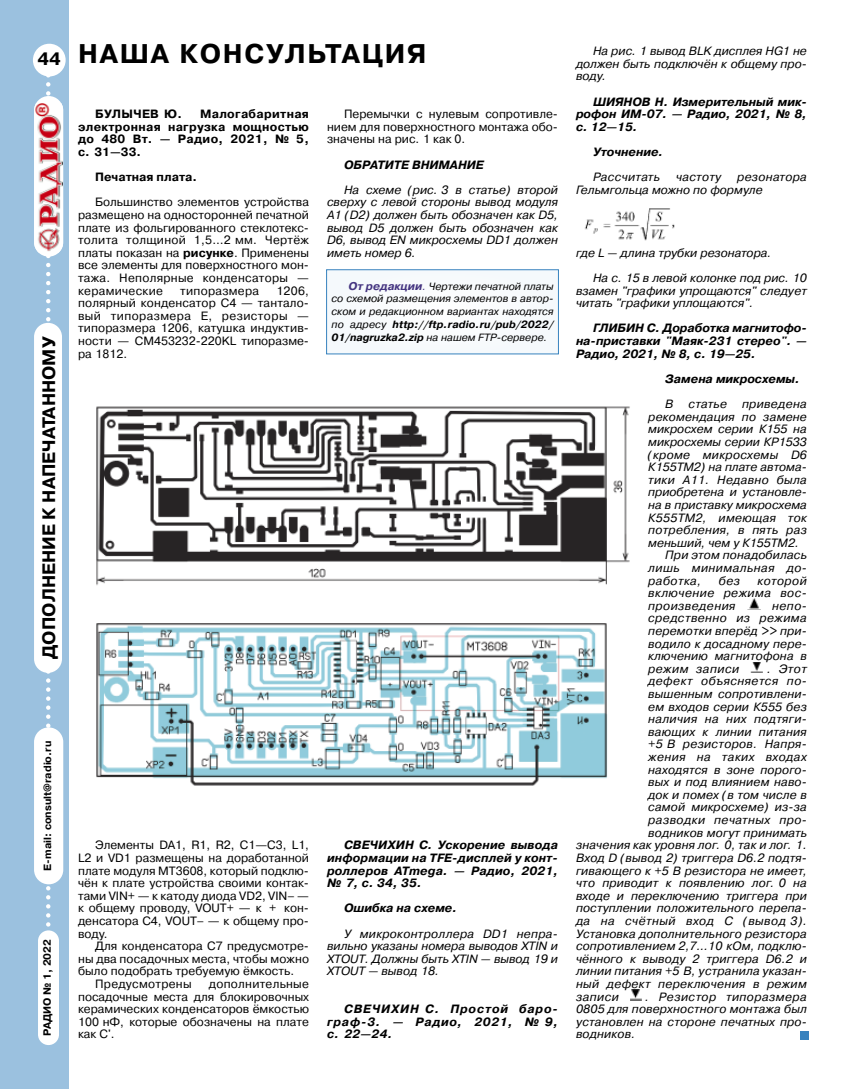
<style>
.page{position:relative;width:851px;height:1089px;background:#fff}
.page>*{position:absolute;margin:0;border:0;box-sizing:border-box;transform-origin:0 0}
.t1{font:700 27px "Pragmatica C";letter-spacing:.065em;color:#000}
.t2{font:700 18px "Pragmatica C";color:#000}
.t3{font:italic 12px/12.6px "Pragmatica C";letter-spacing:.01em;color:#000;text-align:justify}
.t4{font:12px/12.6px "Pragmatica C";color:#000;text-align:justify}
.t5{font:italic 700 12px/12.6px "Pragmatica C";color:#000;text-align:justify}
.t6{font:italic 12px "Pragmatica C";letter-spacing:.035em;color:#000}
.t7{font:700 12px/12.6px "Pragmatica C";letter-spacing:.025em;color:#000;text-align:justify}
.t8{font:italic 12px "Pragmatica C";letter-spacing:.03em;color:#000}
.t9{font:12px "Pragmatica C";letter-spacing:.025em;color:#000}
.t10{font:700 12px "Pragmatica C";color:#000}
.t11{font:italic 10.5px/12.8px "Pragmatica C";color:#000;text-align:justify}
.t12{font:700 10.5px "Pragmatica C";color:#000}
.s1{font-weight:700}
.s2{font-weight:700;font-size:11.25px;color:#453581}
.s3{font-size:11.25px;color:#453581}
</style>
<div class="page">
<div style="left:0;top:0;width:68px;height:1089px;background:#9bc1df"></div>
<svg style="left:46px;top:76px;width:4px;height:851px"></svg>
<div style="left:38px;top:930px;width:21px;height:115px;background:#fff;border-radius:10px"></div>
<div style="left:33px;top:44px;width:33px;height:32px;background:#fff;border-radius:50%"></div>
<div style="left:34px;top:323px;width:28px;height:350px;background:#fff;border-radius:14px"></div>
<div style="left:34px;top:727px;width:29px;height:157px;background:#fff;border-radius:15px"></div>
<div style="left:34px;top:96px;width:29px;height:161px;background:#fff;border-radius:15px"></div>
<img style="left:34px;top:104px;width:29px;height:149px">
<svg style="left:630px;top:989px;width:12px;height:11px"></svg>
<svg style="left:750px;top:662px;width:12px;height:11px"></svg>
<svg style="left:747px;top:599px;width:13px;height:11px"></svg>
<div style="left:327px;top:270px;width:231px;height:83px;background:#f7fafc"></div>
<div style="left:326px;top:269px;width:232px;height:85px;border:1px solid #3782be"></div>
<img style="left:96px;top:406px;width:534px;height:380px">
<img style="left:584px;top:208px;width:91px;height:33px">
<div style="left:799px;top:1031px;width:9px;height:8px;background:#3782be"></div>
<h2 class="t2" style="left:38px;top:48px;width:25px">44</h2>
<h2 class="t2" style="left:39px;top:659px;width:323px;rotate:-90deg">ДОПОЛНЕНИЕ К НАПЕЧАТАННОМУ</h2>
<p class="t12" style="left:41px;top:870px;width:131px;rotate:-90deg">E-mail: consult@radio.ru</p>
<p class="t12" style="left:41px;top:1036px;width:99px;rotate:-90deg">РАДИО № 1, 2022</p>
<h1 class="t1" style="left:78px;top:38px;width:350px">НАША КОНСУЛЬТАЦИЯ</h1>
<p class="t7" style="left:78px;top:108px;width:232px;text-indent:122px">Малогабаритная электронная нагрузка мощностью до 480 Вт. — Радио, 2021, № 5, с. 31—33.</p>
<p class="t10" style="left:95px;top:170px;width:103px">Печатная плата.</p>
<p class="t4" style="left:78px;top:196px;width:232px;text-indent:17px">Большинство элементов устройства размещено на односторонней печатной плате из фольгированного стеклотекс&shy;толита толщиной 1,5…2 мм. Чертёж платы показан на <span class="s1">рисунке</span>. Применены все элементы для поверхностного мон&shy;тажа. Неполярные конденсаторы — керамические</p>
<p class="t7" style="left:95px;top:108px;width:88px">БУЛЫЧЕВ Ю.</p>
<p class="t4" style="left:78px;top:284px;width:232px;text-indent:198px">1206, полярный конденсатор С4 — тантало&shy;вый типоразмера Е, резисторы — типоразмера 1206, катушка индуктив&shy;ности — CM453232-220KL типоразме&shy;ра 1812.</p>
<p class="t9" style="left:180px;top:283px;width:80px">типоразмера</p>
<p class="t4" style="left:327px;top:108px;width:232px;text-indent:17px">Перемычки с нулевым сопротивле&shy;нием для поверхностного монтажа обо&shy;значены на рис. 1 как 0.</p>
<p class="t5" style="left:344px;top:158px;width:141px">ОБРАТИТЕ ВНИМАНИЕ</p>
<p class="t3" style="left:327px;top:183px;width:232px;text-indent:17px">На схеме (рис. 3 в статье) второй сверху с левой стороны вывод модуля A1 (D2) должен быть обозначен как D5, вывод D5 должен быть обозначен как D6, вывод EN микросхемы DD1 должен иметь номер 6.</p>
<p class="t11" style="left:331px;top:279px;width:223px;text-indent:17px"><span class="s2">От редакции</span><span class="s3">.</span> Чертежи печатной платы со схемой размещения элементов в автор&shy;ском и редакционном вариантах находятся по адресу <span class="s1">http://ftp.radio.ru/pub/2022/ 01/nagruzka2.zip</span> на нашем FTP-сервере.</p>
<p class="t4" style="left:78px;top:838px;width:232px;text-indent:17px">Элементы DA1, R1, R2, C1—C3, L1, L2 и VD1 размещены на доработанной плате модуля MT3608, который подклю&shy;чён к плате устройства своими контак&shy;тами VIN+ — к катоду диода VD2, VIN– — к общему проводу, VOUT+ — к + кон&shy;денсатора С4, VOUT– — к общему про&shy;воду.</p>
<p class="t4" style="left:95px;top:939px;width:215px">Для конденсатора С7 предусмотре-</p>
<p class="t4" style="left:78px;top:952px;width:232px">ны два посадочных места, чтобы можно</p>
<p class="t4" style="left:78px;top:964px;width:217px">было подобрать требуемую ёмкость.</p>
<p class="t9" style="left:95px;top:976px;width:98px">Предусмотрены</p>
<p class="t4" style="left:78px;top:977px;width:232px;text-indent:131px">дополнительные посадочные места для блокировочных керамических конденсаторов ёмкостью 100 нФ, которые обозначены на плате как С'.</p>
<p class="t5" style="left:327px;top:838px;width:232px;text-indent:17px">СВЕЧИХИН С. Ускорение вывода информации на TFЕ-дисплей у конт&shy;роллеров ATmega. — Радио, 2021, № 7, с. 34, 35.</p>
<p class="t5" style="left:344px;top:901px;width:114px">Ошибка на схеме.</p>
<p class="t3" style="left:327px;top:927px;width:232px;text-indent:17px">У микроконтроллера DD1 непра&shy;вильно указаны номера выводов XTIN и XTOUT. Должны быть XTIN — вывод 19 и XTOUT — вывод 18.</p>
<p class="t5" style="left:327px;top:1002px;width:232px;text-indent:17px">СВЕЧИХИН С. Простой баро&shy;граф-3. — Радио, 2021, № 9, с. 22—24.</p>
<p class="t3" style="left:576px;top:45px;width:232px;text-indent:17px">На рис. 1 вывод BLK дисплея HG1 не должен быть подключён к общему про&shy;воду.</p>
<p class="t5" style="left:576px;top:95px;width:232px;text-indent:17px">ШИЯНОВ Н. Измерительный мик&shy;рофон ИМ-07. — Радио, 2021, № 8, с. 12—15.</p>
<p class="t5" style="left:593px;top:145px;width:72px">Уточнение.</p>
<p class="t3" style="left:593px;top:171px;width:68px">Рассчитать</p>
<p class="t3" style="left:676px;top:171px;width:47px">частоту</p>
<p class="t3" style="left:576px;top:171px;width:232px;text-indent:161px">резонатора<br>Гельмгольца можно по формуле</p>
<p class="t3" style="left:593px;top:240px;width:215px;line-height:25.2px;text-indent:-17px">где L — длина трубки резонатора.<br>На с. 15 в левой колонке под рис. 10</p>
<p class="t3" style="left:576px;top:284px;width:232px">взамен "графики упрощаются" следует читать "графики уплощаются".</p>
<p class="t5" style="left:576px;top:322px;width:232px;text-indent:17px">ГЛИБИН С. Доработка магнитофо&shy;на-приставки "Маяк-231 стерео". — Радио, 2021, № 8, с. 19—25.</p>
<p class="t5" style="left:665px;top:372px;width:136px">Замена микросхемы.</p>
<p class="t3" style="left:665px;top:397px;width:143px">В статье приведена</p>
<p class="t3" style="left:648px;top:410px;width:160px">рекомендация по замене</p>
<p class="t3" style="left:648px;top:423px;width:160px">микросхем серии К155 на</p>
<p class="t3" style="left:648px;top:435px;width:160px">микросхемы серии КР1533</p>
<p class="t3" style="left:648px;top:448px;width:160px">(кроме микросхемы D6</p>
<p class="t3" style="left:648px;top:460px;width:160px">К155ТМ2) на плате автома-</p>
<p class="t3" style="left:648px;top:473px;width:160px">тики А11. Недавно была</p>
<p class="t3" style="left:648px;top:486px;width:160px">приобретена и установле-</p>
<p class="t3" style="left:648px;top:498px;width:160px">на в приставку микросхема</p>
<p class="t3" style="left:648px;top:511px;width:160px">К555ТМ2, имеющая ток</p>
<p class="t3" style="left:648px;top:523px;width:160px">потребления, в пять раз</p>
<p class="t3" style="left:648px;top:536px;width:152px">меньший, чем у К155ТМ2.</p>
<p class="t3" style="left:665px;top:549px;width:143px">При этом понадобилась</p>
<p class="t6" style="left:648px;top:561px;width:160px">лишь минимальная до-</p>
<p class="t6" style="left:648px;top:573px;width:55px">работка,</p>
<p class="t3" style="left:718px;top:574px;width:23px">без</p>
<p class="t3" style="left:648px;top:574px;width:160px;text-indent:109px">которой включение режима вос&shy;произведения</p>
<p class="t3" style="left:648px;top:599px;width:160px;text-indent:124px">непо&shy;средственно из режима перемотки вперёд <span class="s1">&gt;&gt;</span> при&shy;водило к досадному пере&shy;ключению магнитофона в режим записи</p>
<p class="t3" style="left:767px;top:662px;width:41px">. Этот</p>
<p class="t6" style="left:648px;top:674px;width:160px">дефект объясняется по-</p>
<p class="t3" style="left:648px;top:687px;width:160px">вышенным сопротивлени-</p>
<p class="t3" style="left:648px;top:700px;width:160px">ем входов серии К555 без</p>
<p class="t3" style="left:648px;top:712px;width:160px">наличия на них подтяги-</p>
<p class="t3" style="left:648px;top:725px;width:160px">вающих к линии питания</p>
<p class="t3" style="left:648px;top:738px;width:160px">+5 В резисторов. Напря-</p>
<p class="t6" style="left:648px;top:750px;width:160px">жения на таких входах</p>
<p class="t3" style="left:648px;top:763px;width:160px">находятся в зоне порого-</p>
<p class="t3" style="left:648px;top:775px;width:160px">вых и под влиянием наво-</p>
<p class="t3" style="left:648px;top:788px;width:160px">док и помех (в том числе в</p>
<p class="t3" style="left:648px;top:801px;width:160px">самой микросхеме) из-за</p>
<p class="t6" style="left:648px;top:813px;width:160px">разводки печатных про-</p>
<p class="t3" style="left:648px;top:826px;width:160px">водников могут принимать</p>
<p class="t3" style="left:576px;top:838px;width:232px">значения как уровня лог. 0, так и лог. 1.</p>
<p class="t3" style="left:576px;top:851px;width:232px">Вход D (вывод 2) триггера D6.2 подтя-</p>
<p class="t3" style="left:576px;top:864px;width:232px">гивающего к +5 В резистора не имеет,</p>
<p class="t3" style="left:576px;top:876px;width:232px">что приводит к появлению лог. 0 на</p>
<p class="t3" style="left:576px;top:889px;width:232px">входе и переключению триггера при</p>
<p class="t3" style="left:576px;top:901px;width:232px">поступлении положительного перепа-</p>
<p class="t6" style="left:576px;top:913px;width:232px">да на счётный вход С (вывод 3).</p>
<p class="t3" style="left:576px;top:927px;width:232px">Установка дополнительного резистора</p>
<p class="t3" style="left:576px;top:939px;width:232px">сопротивлением 2,7…10 кОм, подклю-</p>
<p class="t3" style="left:576px;top:952px;width:232px">чённого к выводу 2 триггера D6.2 и</p>
<p class="t3" style="left:576px;top:964px;width:232px">линии питания +5 В, устранила указан-</p>
<p class="t8" style="left:576px;top:976px;width:232px">ный дефект переключения в режим</p>
<p class="t3" style="left:576px;top:990px;width:44px">записи</p>
<p class="t3" style="left:576px;top:990px;width:232px;text-indent:69px">. Резистор типоразмера 0805 для поверхностного монтажа был установлен на стороне печатных про&shy;водников.</p>
</div>
